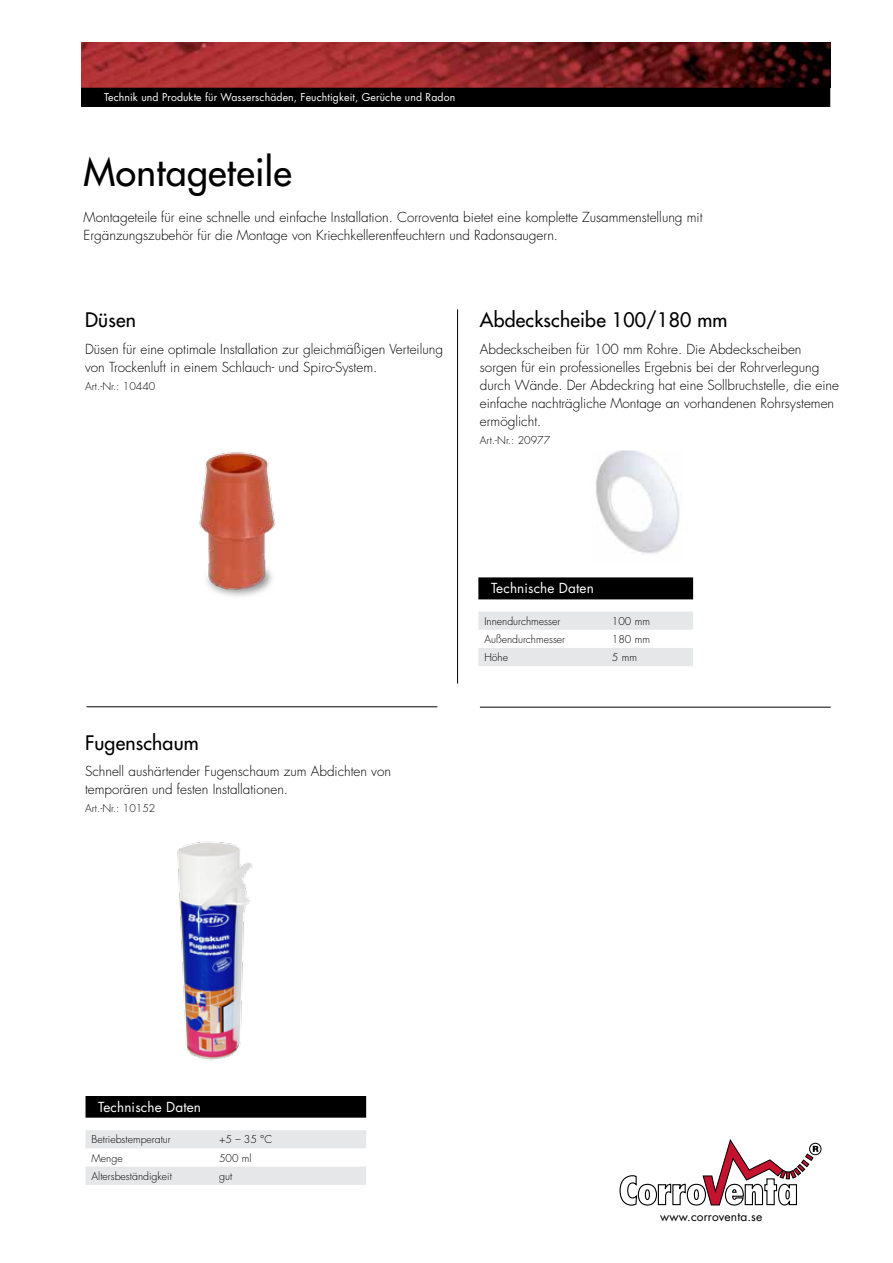
<style>
.page{position:relative;width:893px;height:1263px;background:#fff}
.page>*{position:absolute;margin:0;border:0;box-sizing:border-box;transform-origin:0 0}
.t1{font:37.5px "Futura";letter-spacing:.01em;color:#000}
.t2{font:19.5px "Futura";letter-spacing:.01em;color:#000}
.t3{font:300 13.5px/18px "Futura";color:#000}
.t4{font:13.5px "Futura";letter-spacing:.01em;color:#fff}
.t5{font:12px "Futura";letter-spacing:.01em;color:#000}
.t6{font:900 10.65px "Arial";letter-spacing:.005em;color:#000}
.t7{font:300 10.5px "Futura";color:#000}
.t8{font:10.5px "Futura";letter-spacing:.01em;color:#fff}
</style>
<div class="page">
<img style="left:81px;top:43px;width:749px;height:45px">
<div style="left:809px;top:1143px;width:12px;height:12px;border:1px solid #000;border-radius:50%"></div>
<svg style="left:619px;top:1139px;width:199px;height:67px"></svg>
<div style="left:82px;top:88px;width:747px;height:18px;background:#000"></div>
<div style="left:81px;top:88px;width:749px;height:19px;border:2px solid #000"></div>
<img style="left:199px;top:452px;width:76px;height:145px">
<img style="left:177px;top:841px;width:76px;height:220px">
<img style="left:595px;top:451px;width:85px;height:103px">
<div style="left:479px;top:578px;width:213px;height:21px;background:#000"></div>
<div style="left:478px;top:577px;width:215px;height:22px;border:2px solid #000"></div>
<svg style="left:478px;top:611px;width:215px;height:55px"></svg>
<div style="left:86px;top:1097px;width:279px;height:20px;background:#000"></div>
<div style="left:86px;top:1096px;width:280px;height:22px;border:2px solid #000"></div>
<svg style="left:86px;top:1130px;width:280px;height:55px"></svg>
<hr style="left:457px;top:309px;width:1px;height:375px;background:#000">
<hr style="left:87px;top:706px;width:350px;height:1px;background:#000">
<hr style="left:480px;top:707px;width:351px;height:1px;background:#000">
<p class="t8" style="left:104px;top:90px;width:353px">Technik und Produkte für Wasserschäden, Feuchtigkeit, Gerüche und Radon</p>
<h1 class="t1" style="left:84px;top:149px;width:210px">Montageteile</h1>
<p class="t3" style="left:84px;top:208px;width:620px;line-height:18.8px">Montageteile für eine schnelle und einfache Installation. Corroventa bietet eine komplette Zusammenstellung mit<br>Ergänzungszubehör für die Montage von Kriechkellerentfeuchtern und Radonsaugern.</p>
<h2 class="t2" style="left:85px;top:308px;width:52px">Düsen</h2>
<p class="t3" style="left:85px;top:340px;width:360px">Düsen für eine optimale Installation zur gleichmäßigen Verteilung von Trockenluft in einem Schlauch- und Spiro-System.</p>
<p class="t7" style="left:85px;top:379px;width:72px">Art.-Nr.: 10440</p>
<h2 class="t2" style="left:480px;top:308px;width:249px">Abdeckscheibe 100/180 mm</h2>
<p class="t3" style="left:480px;top:340px;width:361px">Abdeckscheiben für 100 mm Rohre. Die Abdeckscheiben sorgen für ein professionelles Ergebnis bei der Rohrverlegung durch Wände. Der Abdeckring hat eine Sollbruchstelle, die eine einfache nachträgliche Montage an vorhandenen Rohrsystemen ermöglicht.</p>
<p class="t7" style="left:480px;top:433px;width:72px">Art.-Nr.: 20977</p>
<h2 class="t2" style="left:85px;top:730px;width:115px">Fugenschaum</h2>
<p class="t3" style="left:85px;top:763px;width:308px">Schnell aushärtender Fugenschaum zum Abdichten von temporären und festen Installationen.</p>
<p class="t7" style="left:85px;top:802px;width:72px">Art.-Nr.: 10152</p>
<p class="t4" style="left:491px;top:579px;width:104px">Technische Daten</p>
<p class="t7" style="left:484px;top:614px;width:78px">Innendurchmesser</p>
<p class="t7" style="left:612px;top:614px;width:40px">100 mm</p>
<p class="t7" style="left:484px;top:633px;width:82px">Außendurchmesser</p>
<p class="t7" style="left:612px;top:633px;width:40px">180 mm</p>
<p class="t7" style="left:484px;top:651px;width:25px">Höhe</p>
<p class="t7" style="left:612px;top:651px;width:26px">5 mm</p>
<p class="t4" style="left:98px;top:1098px;width:104px">Technische Daten</p>
<p class="t7" style="left:92px;top:1133px;width:81px">Betriebstemperatur</p>
<p class="t7" style="left:219px;top:1133px;width:55px">+5 – 35 °C</p>
<p class="t7" style="left:92px;top:1151px;width:33px">Menge</p>
<p class="t7" style="left:219px;top:1151px;width:34px">500 ml</p>
<p class="t7" style="left:92px;top:1169px;width:82px">Altersbeständigkeit</p>
<p class="t7" style="left:219px;top:1169px;width:15px">gut</p>
<p class="t6" style="left:621px;top:1208px;width:177px">TORKNING MED SYSTEM CTR</p>
<p class="t5" style="left:660px;top:1209px;width:104px">www.corroventa.se</p>
</div>
